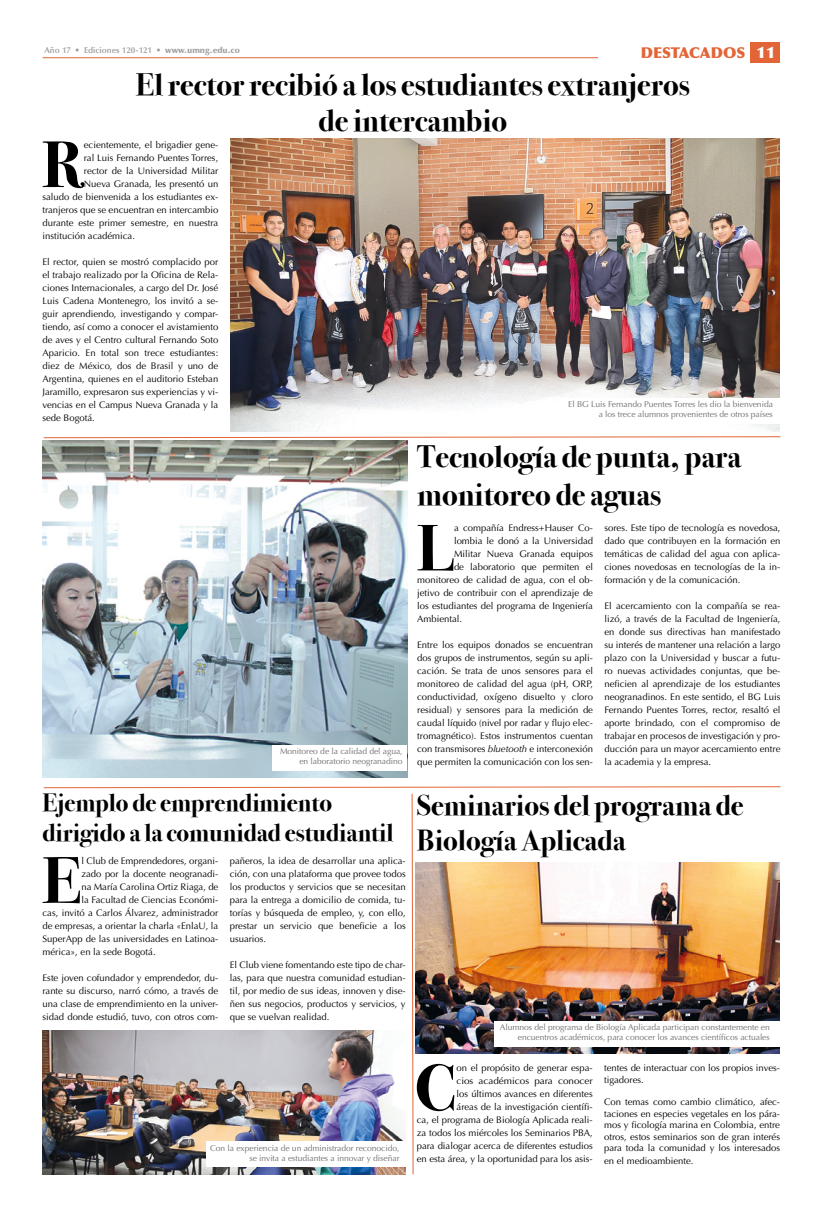
<style>
.page{position:relative;width:823px;height:1219px;background:#fff}
.page>*{position:absolute;margin:0;border:0;box-sizing:border-box;transform-origin:0 0}
.t1{font:700 65.9px "Bodoni Svty Two ITCTT";color:#000}
.t2{font:700 31px/37.2px "Bodoni Svty Two OSITCTT";color:#000}
.t3{font:700 29px/34.8px "Bodoni Svty Two OSITCTT";color:#000}
.t4{font:700 25px/30px "Bodoni Svty Two OSITCTT";color:#000}
.t5{font:900 15px "Optima LT Std";color:#e36436}
.t6{font:9.5px/13px "Optima LT Std";color:#000;text-align:justify}
.t7{font:8.5px/10px "Optima LT Std";letter-spacing:-.005em;color:#706f6f;text-align:right}
.t8{font:600 8.5px "Optima LT Std";color:#9d9d9c}
.s1{font-weight:900}
.s2{font-size:16px;color:#fff}
.s3{font-style:italic}
</style>
<div class="page">
<div style="left:749px;top:43px;width:30px;height:20px;background:#e36436"></div>
<hr style="left:42px;top:57px;width:555px;height:1px;background:#e36436">
<img style="left:231px;top:139px;width:548px;height:293px">
<img style="left:42px;top:441px;width:365px;height:336px">
<svg style="left:43px;top:436px;width:737px;height:2px"></svg>
<img style="left:43px;top:786px;width:737px;height:389px">
<div style="left:561px;top:398px;width:219px;height:26px;background:#fff"></div>
<div style="left:272px;top:746px;width:135px;height:25px;background:#fff"></div>
<div style="left:493px;top:1021px;width:286px;height:26px;background:#fff"></div>
<div style="left:206px;top:1142px;width:200px;height:25px;background:#fff"></div>
<p class="t8" style="left:44px;top:45px;width:197px">Año 17 • Ediciones 120-121 • <span class="s1">www.umng.edu.co</span></p>
<h3 class="t5" style="left:640px;top:44px;width:136px">DESTACADOS <span class="s2">11</span></h3>
<h2 class="t2" style="left:136px;top:66px;width:555px;line-height:36px;text-align:center">El rector recibió a los estudiantes extranjeros de intercambio</h2>
<h1 class="t1" style="left:42px;top:110px;width:43px">R</h1>
<p class="t6" style="left:84px;top:138px;width:136px">ecientemente, el brigadier gene-</p>
<p class="t6" style="left:84px;top:151px;width:136px">ral Luis Fernando Puentes Torres,</p>
<p class="t6" style="left:84px;top:164px;width:136px">rector de la Universidad Militar</p>
<p class="t6" style="left:84px;top:177px;width:136px">Nueva Granada, les presentó un</p>
<p class="t6" style="left:42px;top:190px;width:177px">saludo de bienvenida a los estudiantes ex-</p>
<p class="t6" style="left:42px;top:203px;width:177px">tranjeros que se encuentran en intercambio</p>
<p class="t6" style="left:42px;top:216px;width:177px">durante este primer semestre, en nuestra</p>
<p class="t6" style="left:42px;top:229px;width:94px">institución académica.</p>
<p class="t6" style="left:42px;top:255px;width:177px">El rector, quien se mostró complacido por el trabajo realizado por la Oficina de Rela&shy;ciones Internacionales, a cargo del Dr. José Luis Cadena Montenegro, los invitó a se&shy;guir aprendiendo, investigando y compar&shy;tiendo, así como a conocer el avistamiento de aves y el Centro cultural Fernando Soto Aparicio. En total son trece estudiantes: diez de México, dos de Brasil y uno de Argentina, quienes en el auditorio Esteban Jaramillo, expresaron sus experiencias y vi&shy;vencias en el Campus Nueva Granada y la sede Bogotá.</p>
<p class="t7" style="left:280px;top:747px;width:124px">Monitoreo de la calidad del agua, en laboratorio neogranadino</p>
<h3 class="t4" style="left:42px;top:788px;width:352px">Ejemplo de emprendimiento dirigido a la comunidad estudiantil</h3>
<h1 class="t1" style="left:42px;top:826px;width:41px">E</h1>
<p class="t6" style="left:81px;top:854px;width:138px">l Club de Emprendedores, organi-</p>
<p class="t6" style="left:81px;top:867px;width:138px">zado por la docente neogranadi-</p>
<p class="t6" style="left:81px;top:880px;width:138px">na María Carolina Ortiz Riaga, de</p>
<p class="t6" style="left:81px;top:893px;width:138px">la Facultad de Ciencias Económi-</p>
<p class="t6" style="left:43px;top:906px;width:177px">cas, invitó a Carlos Álvarez, administrador</p>
<p class="t6" style="left:43px;top:919px;width:177px">de empresas, a orientar la charla «EnlaU, la</p>
<p class="t6" style="left:43px;top:932px;width:177px">SuperApp de las universidades en Latinoa-</p>
<p class="t6" style="left:43px;top:945px;width:114px">mérica», en la sede Bogotá.</p>
<p class="t6" style="left:43px;top:971px;width:177px">Este joven cofundador y emprendedor, du&shy;rante su discurso, narró cómo, a través de una clase de emprendimiento en la univer&shy;sidad donde estudió, tuvo, con otros com-</p>
<p class="t6" style="left:230px;top:854px;width:177px">pañeros, la idea de desarrollar una aplica&shy;ción, con una plataforma que provee todos los productos y servicios que se necesitan para la entrega a domicilio de comida, tu&shy;torías y búsqueda de empleo, y, con ello, prestar un servicio que beneficie a los usuarios.</p>
<p class="t6" style="left:230px;top:958px;width:177px">El Club viene fomentando este tipo de char&shy;las, para que nuestra comunidad estudian&shy;til, por medio de sus ideas, innoven y dise&shy;ñen sus negocios, productos y servicios, y que se vuelvan realidad.</p>
<p class="t7" style="left:210px;top:1143px;width:191px">Con la experiencia de un administrador reconocido, se invita a estudiantes a innovar y diseñar</p>
<p class="t7" style="left:568px;top:399px;width:206px">El BG Luis Fernando Puentes Torres les dio la bienvenida a los trece alumnos provenientes de otros países</p>
<h2 class="t2" style="left:417px;top:439px;width:325px">Tecnología de punta, para monitoreo de aguas</h2>
<h1 class="t1" style="left:416px;top:494px;width:39px">L</h1>
<p class="t6" style="left:454px;top:522px;width:140px">a compañía Endress+Hauser Co-</p>
<p class="t6" style="left:454px;top:535px;width:140px">lombia le donó a la Universidad</p>
<p class="t6" style="left:454px;top:548px;width:140px">Militar Nueva Granada equipos</p>
<p class="t6" style="left:454px;top:561px;width:140px">de laboratorio que permiten el</p>
<p class="t6" style="left:417px;top:574px;width:177px">monitoreo de calidad de agua, con el ob-</p>
<p class="t6" style="left:417px;top:587px;width:177px">jetivo de contribuir con el aprendizaje de</p>
<p class="t6" style="left:417px;top:600px;width:177px">los estudiantes del programa de Ingeniería</p>
<p class="t6" style="left:417px;top:613px;width:46px">Ambiental.</p>
<p class="t6" style="left:417px;top:639px;width:177px">Entre los equipos donados se encuentran dos grupos de instrumentos, según su apli&shy;cación. Se trata de unos sensores para el monitoreo de calidad del agua (pH, ORP, conductividad, oxígeno disuelto y cloro residual) y sensores para la medición de caudal líquido (nivel por radar y flujo elec&shy;tromagnético). Estos instrumentos cuentan con transmisores <span class="s3">bluetooth</span> e interconexión que permiten la comunicación con los sen-</p>
<p class="t6" style="left:604px;top:522px;width:177px">sores. Este tipo de tecnología es novedosa, dado que contribuyen en la formación en temáticas de calidad del agua con aplica&shy;ciones novedosas en tecnologías de la in&shy;formación y de la comunicación.</p>
<p class="t6" style="left:604px;top:600px;width:177px">El acercamiento con la compañía se rea&shy;lizó, a través de la Facultad de Ingeniería, en donde sus directivas han manifestado su interés de mantener una relación a largo plazo con la Universidad y buscar a futu&shy;ro nuevas actividades conjuntas, que be&shy;neficien al aprendizaje de los estudiantes neogranadinos. En este sentido, el BG Luis Fernando Puentes Torres, rector, resaltó el aporte brindado, con el compromiso de trabajar en procesos de investigación y pro&shy;ducción para un mayor acercamiento entre la academia y la empresa.</p>
<h3 class="t3" style="left:416px;top:788px;width:328px">Seminarios del programa de<br>Biología Aplicada</h3>
<p class="t7" style="left:499px;top:1022px;width:271px">Alumnos del programa de Biología Aplicada participan constantemente en encuentros académicos, para conocer los avances científicos actuales</p>
<h1 class="t1" style="left:414px;top:1033px;width:43px">C</h1>
<p class="t6" style="left:416px;top:1062px;width:177px;text-align:right">on el propósito de generar espa-<br>cios académicos para conocer<br>los últimos avances en diferentes<br>áreas de la investigación científi-<br>ca, el programa de Biología Aplicada reali&shy;za todos los miércoles los Seminarios PBA, para dialogar acerca de diferentes estudios en esta área, y la oportunidad para los asis-</p>
<p class="t6" style="left:603px;top:1062px;width:177px;line-height:11.4px">tentes de interactuar con los propios inves&shy;tigadores.</p>
<p class="t6" style="left:603px;top:1097px;width:177px;line-height:11.4px">Con temas como cambio climático, afec&shy;taciones en especies vegetales en los pára&shy;mos y ficología marina en Colombia, entre otros, estos seminarios son de gran interés para toda la comunidad y los interesados</p>
<p class="t6" style="left:603px;top:1154px;width:91px">en el medioambiente.</p>
</div>
